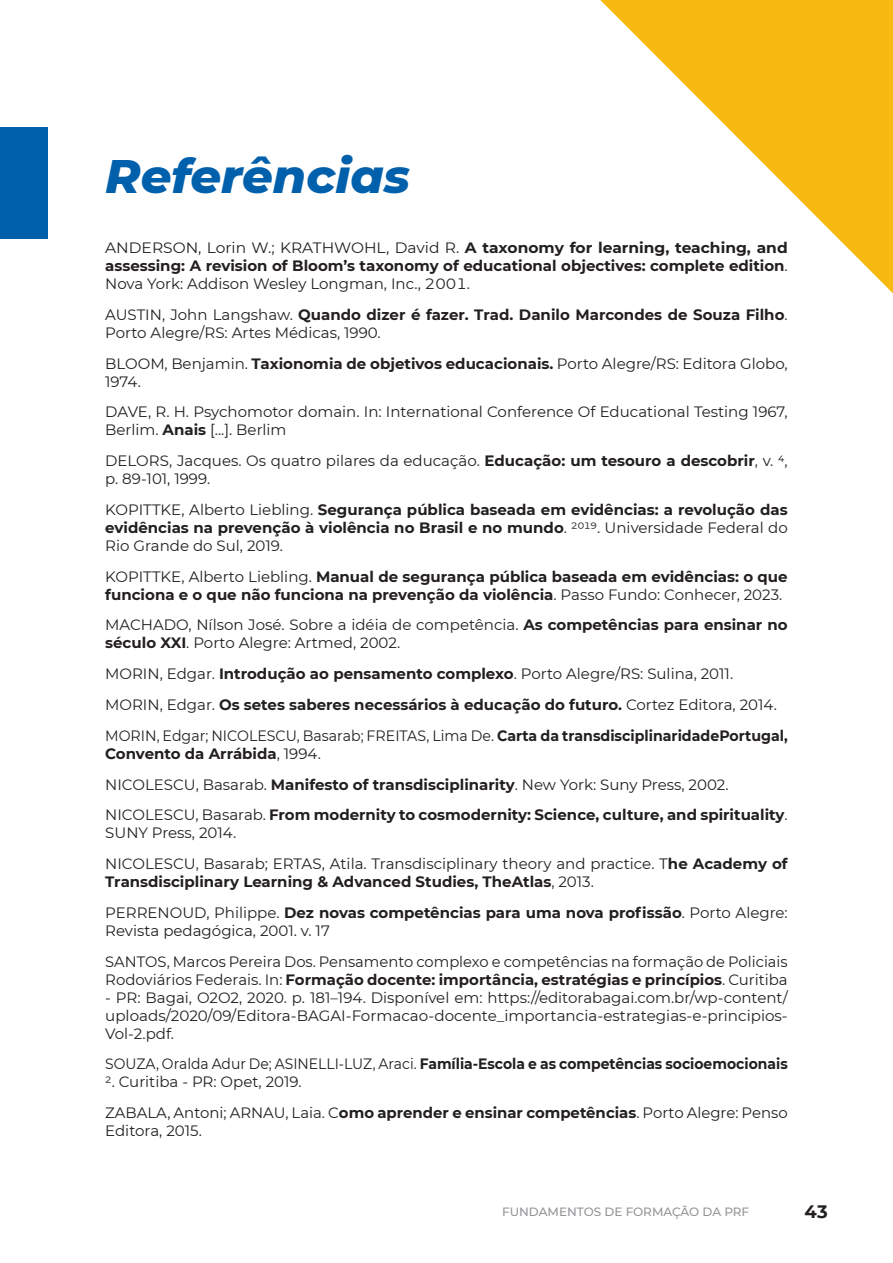
<style>
.page{position:relative;width:893px;height:1263px;background:#fff}
.page>*{position:absolute;margin:0;border:0;box-sizing:border-box;transform-origin:0 0}
.t1{font:italic 800 48px "Montserrat";color:#0160ab}
.t2{font:700 18px "Montserrat";color:#231f20}
.t3{font:15px/18px "Montserrat";color:#231f20}
.t4{font:700 15px/18px "Montserrat";color:#231f20;text-align:justify}
.t5{font:700 15px/18px "Montserrat";color:#231f20;scale:.95 1}
.t6{font:700 15px "Montserrat";color:#231f20;scale:.93 1}
.t7{font:500 12px "Montserrat";color:#939598}
.s1{font-weight:400}
.s2{font-weight:700}
</style>
<div class="page">
<svg style="left:600px;top:0;width:293px;height:293px"></svg>
<div style="left:0;top:128px;width:48px;height:111px;background:#0160ab"></div>
<p class="t1" style="left:105px;top:141px;width:306px">Referências</p>
<p class="t4" style="left:105px;top:238px;width:684px"><span class="s1">ANDERSON, Lorin W.; KRATHWOHL, David R.</span> A taxonomy for learning, teaching, and assessing: A revision of Bloom’s taxonomy of educational objectives: complete edition<span class="s1">.<br>Nova York: Addison Wesley Longman, Inc., 2001.</span></p>
<p class="t3" style="left:105px;top:305px;width:684px">AUSTIN, John Langshaw. <span class="s2">Quando dizer é fazer. Trad. Danilo Marcondes de Souza Filho</span>.<br>Porto Alegre/RS: Artes Médicas, 1990.</p>
<p class="t3" style="left:105px;top:354px;width:684px">BLOOM, Benjamin. <span class="s2">Taxionomia de objetivos educacionais.</span> Porto Alegre/RS: Editora Globo,<br>1974.</p>
<p class="t3" style="left:105px;top:403px;width:684px">DAVE, R. H. Psychomotor domain. In: International Conference Of Educational Testing 1967,<br>Berlim. <span class="s2">Anais</span> [...]. Berlim</p>
<p class="t3" style="left:105px;top:451px;width:684px">DELORS, Jacques. Os quatro pilares da educação. <span class="s2">Educação: um tesouro a descobrir</span>, v. 4, p. 89-101, 1999.</p>
<p class="t4" style="left:105px;top:500px;width:684px"><span class="s1">KOPITTKE, Alberto Liebling.</span> Segurança pública baseada em evidências: a revolução das evidências na prevenção à violência no Brasil e no mundo<span class="s1">. 2019. Universidade Federal do Rio Grande do Sul, 2019.</span></p>
<p class="t4" style="left:105px;top:567px;width:684px"><span class="s1">KOPITTKE, Alberto Liebling.</span> Manual de segurança pública baseada em evidências: o que funciona e o que não funciona na prevenção da violência<span class="s1">. Passo Fundo: Conhecer, 2023.</span></p>
<p class="t3" style="left:105px;top:616px;width:684px">MACHADO, Nílson José. Sobre a idéia de competência. <span class="s2">As competências para ensinar no século XXI</span>. Porto Alegre: Artmed, 2002.</p>
<p class="t3" style="left:105px;top:664px;width:629px">MORIN, Edgar. <span class="s2">Introdução ao pensamento complexo</span>. Porto Alegre/RS: Sulina, 2011.</p>
<p class="t4" style="left:105px;top:695px;width:673px"><span class="s1">MORIN, Edgar.</span> Os setes saberes necessários à educação do futuro. <span class="s1">Cortez Editora, 2014.</span></p>
<p class="t5" style="left:105px;top:726px;width:720px"><span class="s1">MORIN, Edgar; NICOLESCU, Basarab; FREITAS, Lima De.</span> Carta da transdisciplinaridadePortugal,<br>Convento da Arrábida<span class="s1">, 1994.</span></p>
<p class="t3" style="left:105px;top:775px;width:625px">NICOLESCU, Basarab. <span class="s2">Manifesto of transdisciplinarity</span>. New York: Suny Press, 2002.</p>
<p class="t4" style="left:105px;top:805px;width:684px"><span class="s1">NICOLESCU, Basarab.</span> From modernity to cosmodernity: Science, culture, and spirituality<span class="s1">.<br>SUNY Press, 2014.</span></p>
<p class="t3" style="left:105px;top:854px;width:684px">NICOLESCU, Basarab; ERTAS, Atila. Transdisciplinary theory and practice. T<span class="s2">he Academy of<br>Transdisciplinary Learning &amp; Advanced Studies, TheAtlas</span>, 2013.</p>
<p class="t3" style="left:105px;top:903px;width:684px">PERRENOUD, Philippe. <span class="s2">Dez novas competências para uma nova profissão</span>. Porto Alegre:<br>Revista pedagógica, 2001. v. 17</p>
<p class="t3" style="left:105px;top:952px;width:684px">SANTOS, Marcos Pereira Dos. Pensamento complexo e competências na formação de Policiais<br>Rodoviários Federais. In: <span class="s2">Formação docente: importância, estratégias e princípios</span>. Curitiba</p>
<p class="t3" style="left:105px;top:988px;width:684px;text-align:justify">- PR: Bagai, O2O2, 2020. p. 181–194. Disponível em: https://editorabagai.com.br/wp-content/ uploads/2020/09/Editora-BAGAI-Formacao-docente_importancia-estrategias-e-principios-Vol-2.pdf.</p>
<p class="t6" style="left:105px;top:1053px;width:735px"><span class="s1">SOUZA, Oralda Adur De; ASINELLI-LUZ, Araci.</span> Família-Escola e as competências socioemocionais</p>
<p class="t3" style="left:105px;top:1072px;width:198px">2. Curitiba - PR: Opet, 2019.</p>
<p class="t3" style="left:105px;top:1103px;width:684px">ZABALA, Antoni; ARNAU, Laia. C<span class="s2">omo aprender e ensinar competências</span>. Porto Alegre: Penso<br>Editora, 2015.</p>
<p class="t7" style="left:502px;top:1203px;width:249px">FUNDAMENTOS DE FORMAÇÃO DA PRF</p>
<p class="t2" style="left:804px;top:1199px;width:25px">43</p>
</div>
